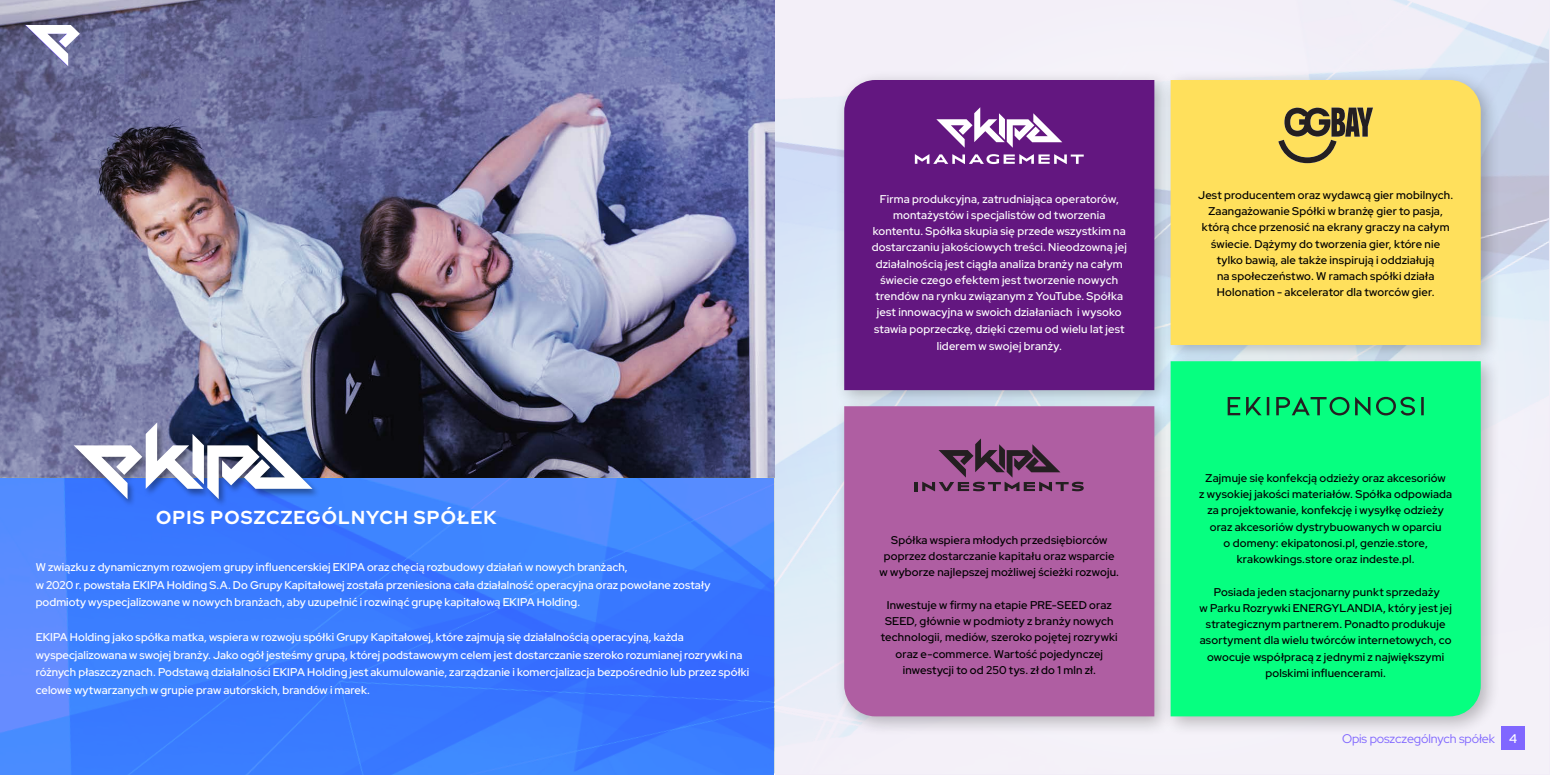
<style>
.page{position:relative;width:1550px;height:775px;background:#fff}
.page>*{position:absolute;margin:0;border:0;box-sizing:border-box;transform-origin:0 0}
.t1{font:700 18.75px "Red Hat Display";letter-spacing:.06em;color:#fff}
.t2{font:12.5px "Red Hat Display";letter-spacing:-.01em;color:#8067ff}
.t3{font:600 11.25px/16.2px "Red Hat Display";letter-spacing:.015em;color:#000;text-align:center}
.t4{font:600 11.25px/17.5px "Red Hat Display";letter-spacing:.005em;color:#fff}
.t5{font:500 11.25px/16.2px "Red Hat Display";letter-spacing:.015em;color:#fff;text-align:center}
.s1{font-weight:500;color:#fff}
</style>
<div class="page">
<img style="left:0;top:0;width:1548px;height:775px">
<svg style="left:1px;top:478px;width:773px;height:297px;background:#3e7dff"></svg>
<div style="left:834px;top:70px;width:340px;height:340px;background:#000;opacity:.25"></div>
<div style="left:844px;top:80px;width:310px;height:310px;background:#631780"></div>
<div style="left:1161px;top:70px;width:340px;height:295px;background:#000;opacity:.25"></div>
<div style="left:1171px;top:80px;width:310px;height:265px;background:#ffe05c"></div>
<div style="left:1161px;top:351px;width:340px;height:386px;background:#000;opacity:.25"></div>
<div style="left:1171px;top:361px;width:310px;height:355px;background:#06ff80"></div>
<div style="left:834px;top:396px;width:340px;height:341px;background:#000;opacity:.25"></div>
<div style="left:844px;top:406px;width:310px;height:310px;background:#af5ea2"></div>
<img style="left:0;top:0;width:775px;height:477px">
<svg style="left:915px;top:154px;width:169px;height:10px"></svg>
<svg style="left:936px;top:107px;width:126px;height:41px"></svg>
<svg style="left:1278px;top:108px;width:95px;height:55px;background:#aa9548"></svg>
<svg style="left:915px;top:438px;width:169px;height:53px;background:#8a4d80"></svg>
<svg style="left:1228px;top:396px;width:196px;height:20px;background:#0ec065"></svg>
<div style="left:73px;top:422px;width:248px;height:86px;background:#000;opacity:.37"></div>
<img style="left:74px;top:423px;width:238px;height:76px">
<div style="left:1501px;top:726px;width:24px;height:24px;background:#8067ff"></div>
<svg style="left:25px;top:25px;width:55px;height:41px"></svg>
<h1 class="t1" style="left:156px;top:505px;width:342px">OPIS POSZCZEGÓLNYCH SPÓŁEK</h1>
<p class="t4" style="left:36px;top:558px;width:676px">W związku z dynamicznym rozwojem grupy influencerskiej EKIPA oraz chęcią rozbudowy działań w nowych branżach,<br>w 2020 r. powstała EKIPA Holding S.A. Do Grupy Kapitałowej została przeniesiona cała działalność operacyjna oraz powołane zostały podmioty wyspecjalizowane w nowych branżach, aby uzupełnić i rozwinąć grupę kapitałową EKIPA Holding.</p>
<p class="t4" style="left:36px;top:629px;width:715px">EKIPA Holding jako spółka matka, wspiera w rozwoju spółki Grupy Kapitałowej, które zajmują się działalnością operacyjną, każda wyspecjalizowana w swojej branży. Jako ogół jesteśmy grupą, której podstawowym celem jest dostarczanie szeroko rozumianej rozrywki na różnych płaszczyznach. Podstawą działalności EKIPA Holding jest akumulowanie, zarządzanie i komercjalizacja bezpośrednio lub przez spółki celowe wytwarzanych w grupie praw autorskich, brandów i marek.</p>
<p class="t5" style="left:872px;top:190px;width:257px">Firma produkcyjna, zatrudniająca operatorów, montażystów i specjalistów od tworzenia kontentu. Spółka skupia się przede wszystkim na dostarczaniu jakościowych treści. Nieodzowną jej działalnością jest ciągła analiza branży na całym świecie czego efektem jest tworzenie nowych trendów na rynku związanym z YouTube. Spółka jest innowacyjna w swoich działaniach i wysoko stawia poprzeczkę, dzięki czemu od wielu lat jest</p>
<p class="t5" style="left:937px;top:338px;width:127px">liderem w swojej branży.</p>
<p class="t3" style="left:880px;top:532px;width:241px">Spółka wspiera młodych przedsiębiorców poprzez dostarczanie kapitału oraz wsparcie w wyborze najlepszej możliwej ścieżki rozwoju.</p>
<p class="t3" style="left:881px;top:597px;width:238px">Inwestuje w firmy na etapie PRE-SEED oraz SEED, głównie w podmioty z branży nowych technologii, mediów, szeroko pojętej rozrywki oraz e-commerce. Wartość pojedynczej inwestycji to od 250 tys. zł do 1 mln zł.</p>
<p class="t3" style="left:1198px;top:187px;width:256px">Jest producentem oraz wydawcą gier mobilnych.<br>Zaangażowanie Spółki w branżę gier to pasja, którą chce przenosić na ekrany graczy na całym świecie. Dążymy do tworzenia gier, które nie tylko bawią, ale także inspirują i oddziałują<br>na społeczeństwo. W ramach spółki działa Holonation - akcelerator dla tworców gier.</p>
<p class="t3" style="left:1199px;top:470px;width:254px">Zajmuje się konfekcją odzieży oraz akcesoriów<br>z wysokiej jakości materiałów. Spółka odpowiada za projektowanie, konfekcję i wysyłkę odzieży oraz akcesoriów dystrybuowanych w oparciu<br>o domeny: ekipatonosi.pl, genzie.store, krakowkings.store oraz indeste.pl.</p>
<p class="t3" style="left:1199px;top:583px;width:254px">Posiada jeden stacjonarny punkt sprzedaży<br>w Parku Rozrywki ENERGYLANDIA, który jest jej strategicznym partnerem. Ponadto produkuje asortyment dla wielu twórców internetowych, co owocuje współpracą z jednymi z największymi polskimi influencerami.</p>
<p class="t2" style="left:1342px;top:730px;width:177px">Opis poszczególnych spółek <span class="s1">4</span></p>
</div>
